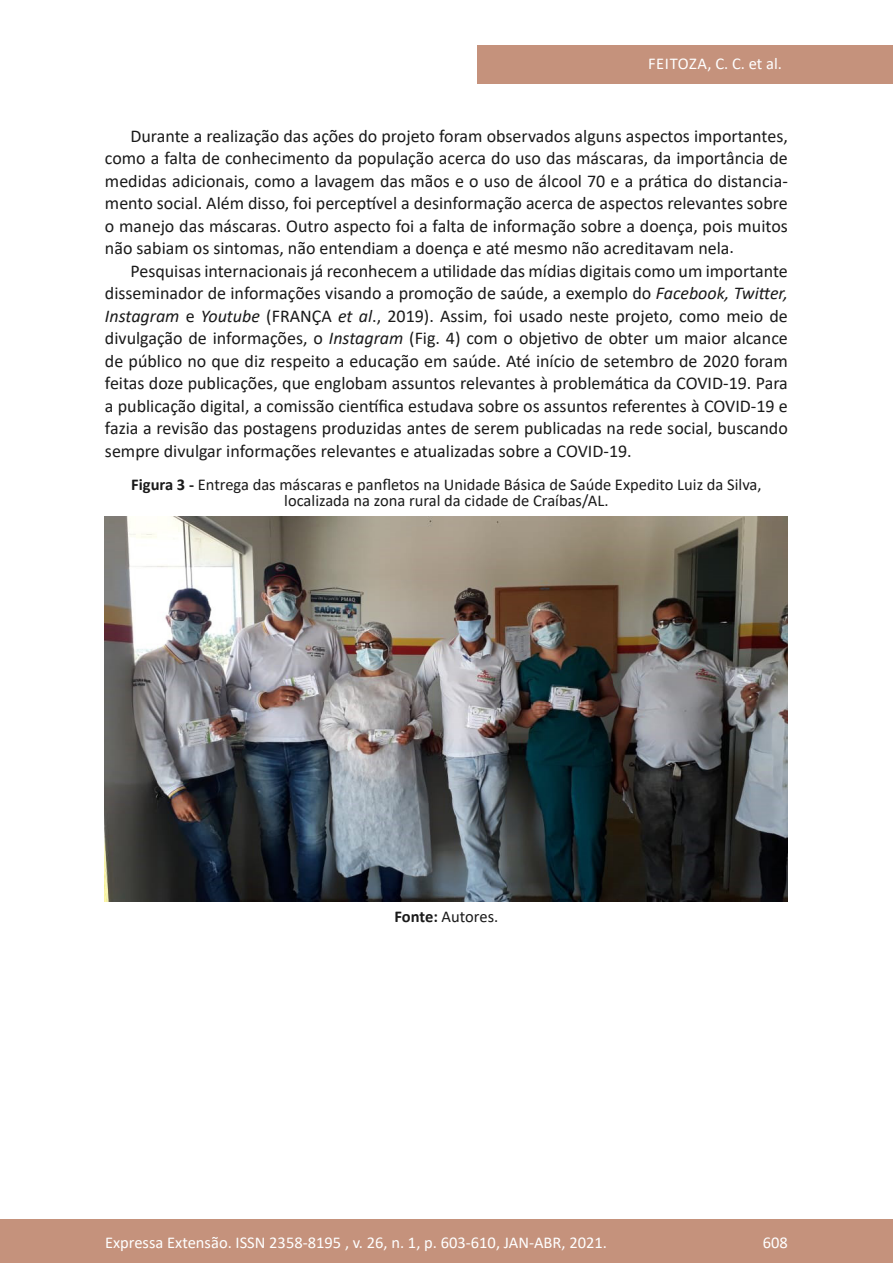
<style>
.page{position:relative;width:893px;height:1263px;background:#fff}
.page>*{position:absolute;margin:0;border:0;box-sizing:border-box;transform-origin:0 0}
.texto{font:18px/22.5px "Calibri";color:#1a1a1a;text-align:justify}
.legenda{font:16.5px/16.5px "Calibri";color:#1a1a1a;text-align:center}
.t1{font:16.5px "Calibri";color:#fff}
.t2{font:16.5px "Calibri";letter-spacing:.025em;color:#fff}
.s1{font-style:italic}
.s2{font-weight:700}
</style>
<div class="page">
<div style="left:0;top:1219px;width:893px;height:44px;background:#c5927c"></div>
<div style="left:477px;top:45px;width:416px;height:39px;background:#c5927c"></div>
<img style="left:105px;top:517px;width:683px;height:384px">
<p class="t2" style="left:648px;top:52px;width:135px">FEITOZA, C. C. et al.</p>
<p class="texto" style="left:105px;top:124px;width:684px;text-indent:26px">Durante a realização das ações do projeto foram observados alguns aspectos importantes, como a falta de conhecimento da população acerca do uso das máscaras, da importância de medidas adicionais, como a lavagem das mãos e o uso de álcool 70 e a prática do distancia&shy;mento social. Além disso, foi perceptível a desinformação acerca de aspectos relevantes sobre o manejo das máscaras. Outro aspecto foi a falta de informação sobre a doença, pois muitos não sabiam os sintomas, não entendiam a doença e até mesmo não acreditavam nela.</p>
<p class="texto" style="left:105px;top:259px;width:684px;text-indent:26px">Pesquisas internacionais já reconhecem a utilidade das mídias digitais como um importante disseminador de informações visando a promoção de saúde, a exemplo do <span class="s1">Facebook, Twitter, Instagram</span> e <span class="s1">Youtube</span> (FRANÇA <span class="s1">et al</span>., 2019). Assim, foi usado neste projeto, como meio de divulgação de informações, o <span class="s1">Instagram</span> (Fig. 4) com o objetivo de obter um maior alcance de público no que diz respeito a educação em saúde. Até início de setembro de 2020 foram feitas doze publicações, que englobam assuntos relevantes à problemática da COVID-19. Para a publicação digital, a comissão científica estudava sobre os assuntos referentes à COVID-19 e fazia a revisão das postagens produzidas antes de serem publicadas na rede social, buscando sempre divulgar informações relevantes e atualizadas sobre a COVID-19.</p>
<p class="legenda" style="left:131px;top:476px;width:632px"><span class="s2">Figura 3 -</span> Entrega das máscaras e panfletos na Unidade Básica de Saúde Expedito Luiz da Silva, localizada na zona rural da cidade de Craíbas/AL.</p>
<p class="legenda" style="left:395px;top:908px;width:105px"><span class="s2">Fonte:</span> Autores.</p>
<p class="t1" style="left:105px;top:1230px;width:503px">Expressa Extensão. ISSN 2358-8195 , v. 26, n. 1, p. 603-610, JAN-ABR, 2021.</p>
<p class="t1" style="left:763px;top:1230px;width:27px">608</p>
</div>
